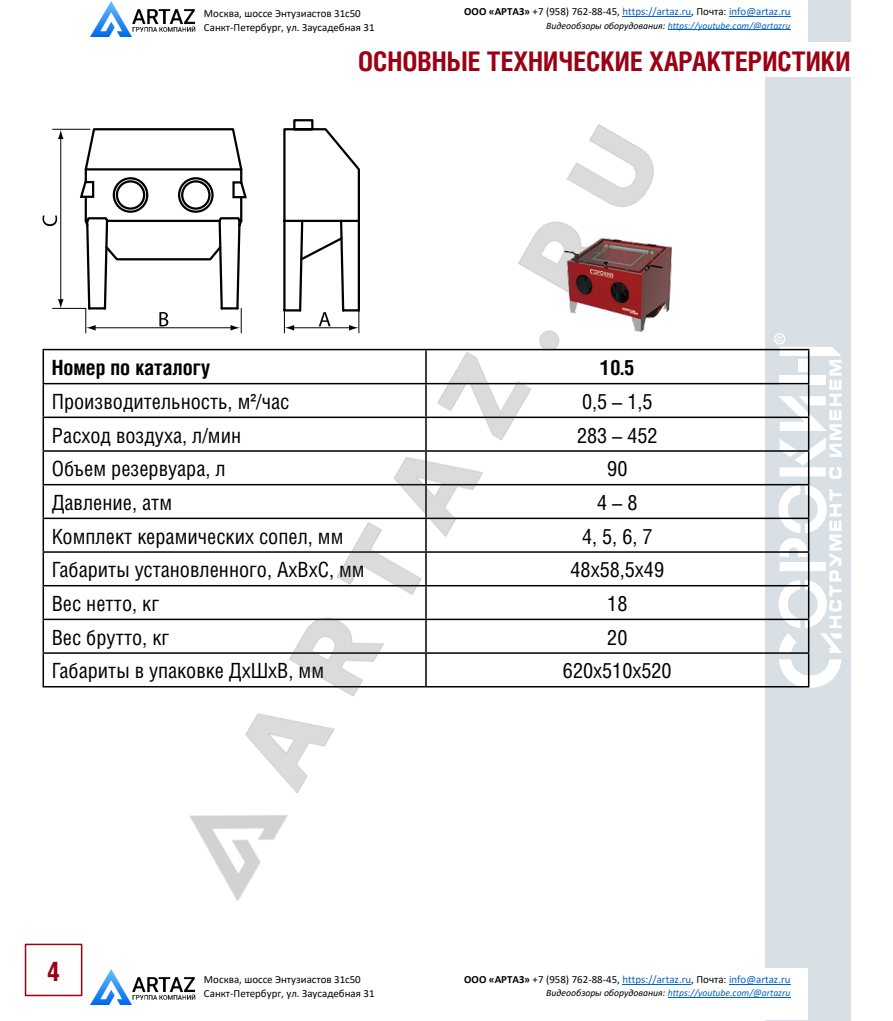
<style>
.page{position:relative;width:893px;height:1021px;background:#fff}
.page>*{position:absolute;margin:0;border:0;box-sizing:border-box;transform-origin:0 0}
.t1{font:700 27px "Helios Cond";color:#9c0015}
.t2{font:21px "Helios Cond";color:#000}
.t3{font:700 21px "Helios Cond";color:#000}
.t4{font:10.8px "Calibri";color:#0563c1}
.t5{font:10.8px/14.4px "Calibri";color:#000}
.t6{font:italic 9.6px "Calibri";letter-spacing:-.005em;color:#0563c1}
.s1{font-weight:700;color:#000}
.s2{color:#000}
.s3{font-family:"Arial Narrow"}
</style>
<div class="page">
<div style="left:765px;top:0;width:85px;height:1020px;background:#d8e0e6"></div>
<svg style="left:779px;top:659px;width:62px;height:28px"></svg>
<svg style="left:779px;top:485px;width:63px;height:168px"></svg>
<svg style="left:774px;top:333px;width:68px;height:146px"></svg>
<div style="left:25px;top:943px;width:57px;height:53px;border:2px solid #9c0015"></div>
<hr style="left:43px;top:349px;width:383px;height:1px;background:#000">
<hr style="left:43px;top:350px;width:1px;height:33px;background:#000">
<hr style="left:426px;top:349px;width:383px;height:1px;background:#000">
<hr style="left:808px;top:350px;width:1px;height:33px;background:#000">
<hr style="left:43px;top:383px;width:383px;height:1px;background:#000">
<hr style="left:43px;top:384px;width:1px;height:32px;background:#000">
<hr style="left:426px;top:383px;width:383px;height:1px;background:#000">
<hr style="left:808px;top:384px;width:1px;height:32px;background:#000">
<hr style="left:43px;top:416px;width:383px;height:2px;background:#000">
<hr style="left:43px;top:418px;width:1px;height:32px;background:#000">
<hr style="left:426px;top:416px;width:383px;height:2px;background:#000">
<hr style="left:808px;top:418px;width:1px;height:32px;background:#000">
<hr style="left:43px;top:450px;width:383px;height:2px;background:#000">
<hr style="left:43px;top:452px;width:1px;height:32px;background:#000">
<hr style="left:426px;top:450px;width:383px;height:2px;background:#000">
<hr style="left:808px;top:452px;width:1px;height:32px;background:#000">
<hr style="left:43px;top:484px;width:383px;height:1px;background:#000">
<hr style="left:43px;top:485px;width:1px;height:32px;background:#000">
<hr style="left:426px;top:484px;width:383px;height:1px;background:#000">
<hr style="left:808px;top:485px;width:1px;height:32px;background:#000">
<hr style="left:43px;top:517px;width:383px;height:2px;background:#000">
<hr style="left:43px;top:519px;width:1px;height:32px;background:#000">
<hr style="left:426px;top:517px;width:383px;height:2px;background:#000">
<hr style="left:808px;top:519px;width:1px;height:32px;background:#000">
<hr style="left:43px;top:551px;width:383px;height:2px;background:#000">
<hr style="left:43px;top:553px;width:1px;height:32px;background:#000">
<hr style="left:426px;top:551px;width:383px;height:2px;background:#000">
<hr style="left:808px;top:553px;width:1px;height:32px;background:#000">
<hr style="left:43px;top:585px;width:383px;height:1px;background:#000">
<hr style="left:43px;top:586px;width:1px;height:32px;background:#000">
<hr style="left:426px;top:585px;width:383px;height:1px;background:#000">
<hr style="left:808px;top:586px;width:1px;height:32px;background:#000">
<hr style="left:43px;top:618px;width:383px;height:2px;background:#000">
<hr style="left:43px;top:620px;width:1px;height:32px;background:#000">
<hr style="left:426px;top:618px;width:383px;height:2px;background:#000">
<hr style="left:808px;top:620px;width:1px;height:32px;background:#000">
<hr style="left:43px;top:652px;width:383px;height:1px;background:#000">
<hr style="left:43px;top:653px;width:1px;height:33px;background:#000">
<hr style="left:426px;top:652px;width:383px;height:1px;background:#000">
<hr style="left:808px;top:653px;width:1px;height:33px;background:#000">
<hr style="left:43px;top:686px;width:383px;height:1px;background:#000">
<hr style="left:426px;top:686px;width:383px;height:1px;background:#000">
<div style="left:43px;top:43px;width:816px;height:34px;background:#fff"></div>
<hr style="left:53px;top:129px;width:37px;height:1px;background:#000">
<hr style="left:53px;top:308px;width:33px;height:1px;background:#000">
<hr style="left:60px;top:137px;width:1px;height:164px;background:#000">
<svg style="left:58px;top:299px;width:6px;height:10px"></svg>
<svg style="left:58px;top:129px;width:6px;height:10px"></svg>
<svg style="left:43px;top:215px;width:14px;height:11px"></svg>
<svg style="left:78px;top:128px;width:73px;height:205px"></svg>
<div style="left:396px;top:967px;width:411px;height:52px;background:#fff"></div>
<hr style="left:622px;top:984px;width:69px;height:1px;background:#0563c1">
<hr style="left:729px;top:984px;width:62px;height:1px;background:#0563c1">
<hr style="left:668px;top:997px;width:123px;height:1px;background:#0563c1">
<img style="left:91px;top:969px;width:105px;height:35px">
<img style="left:151px;top:119px;width:536px;height:782px">
<div style="left:396px;top:0;width:411px;height:43px;background:#fff"></div>
<hr style="left:622px;top:16px;width:69px;height:1px;background:#0563c1">
<hr style="left:729px;top:16px;width:62px;height:1px;background:#0563c1">
<hr style="left:668px;top:30px;width:123px;height:1px;background:#0563c1">
<img style="left:91px;top:2px;width:105px;height:35px">
<p class="t5" style="left:204px;top:7px;width:172px">Москва, шоссе Энтузиастов 31с50<br>Санкт-Петербург, ул. Заусадебная 31</p>
<p class="t4" style="left:464px;top:7px;width:328px"><span class="s1">ООО «АРТАЗ»</span> <span class="s2">+7 (958) 762-88-45,</span> https://artaz.ru<span class="s2">, Почта:</span> info@artaz.ru</p>
<p class="t6" style="left:546px;top:21px;width:246px"><span class="s2">Видеообзоры оборудования:</span> https://youtube.com/@artazru</p>
<p class="t1" style="left:358px;top:45px;width:494px">ОСНОВНЫЕ ТЕХНИЧЕСКИЕ ХАРАКТЕРИСТИКИ</p>
<p class="t3" style="left:52px;top:355px;width:160px">Номер по каталогу</p>
<p class="t3" style="left:600px;top:355px;width:36px">10.5</p>
<p class="t2" style="left:52px;top:389px;width:239px">Производительность, м<span class="s3">²</span>/час</p>
<p class="t2" style="left:582px;top:389px;width:72px">0,5 – 1,5</p>
<p class="t2" style="left:52px;top:422px;width:191px">Расход воздуха, л/мин</p>
<p class="t2" style="left:577px;top:422px;width:82px">283 – 452</p>
<p class="t2" style="left:52px;top:456px;width:175px">Объем резервуара, л</p>
<p class="t2" style="left:607px;top:456px;width:22px">90</p>
<p class="t2" style="left:52px;top:490px;width:122px">Давление, атм</p>
<p class="t2" style="left:597px;top:490px;width:42px">4 – 8</p>
<p class="t2" style="left:52px;top:523px;width:293px">Комплект керамических сопел, мм</p>
<p class="t2" style="left:582px;top:523px;width:72px">4, 5, 6, 7</p>
<p class="t2" style="left:52px;top:557px;width:314px">Габариты установленного, АхВхС, мм</p>
<p class="t2" style="left:570px;top:557px;width:95px">48х58,5х49</p>
<p class="t2" style="left:52px;top:591px;width:109px">Вес нетто, кг</p>
<p class="t2" style="left:607px;top:591px;width:22px">18</p>
<p class="t2" style="left:52px;top:624px;width:119px">Вес брутто, кг</p>
<p class="t2" style="left:607px;top:624px;width:22px">20</p>
<p class="t2" style="left:52px;top:658px;width:274px">Габариты в упаковке ДхШхВ, мм</p>
<p class="t2" style="left:563px;top:658px;width:110px">620x510x520</p>
<p class="t1" style="left:47px;top:955px;width:15px">4</p>
<p class="t5" style="left:204px;top:973px;width:172px">Москва, шоссе Энтузиастов 31с50<br>Санкт-Петербург, ул. Заусадебная 31</p>
<p class="t4" style="left:464px;top:974px;width:328px"><span class="s1">ООО «АРТАЗ»</span> <span class="s2">+7 (958) 762-88-45,</span> https://artaz.ru<span class="s2">, Почта:</span> info@artaz.ru</p>
<p class="t6" style="left:546px;top:988px;width:246px"><span class="s2">Видеообзоры оборудования:</span> https://youtube.com/@artazru</p>
</div>
